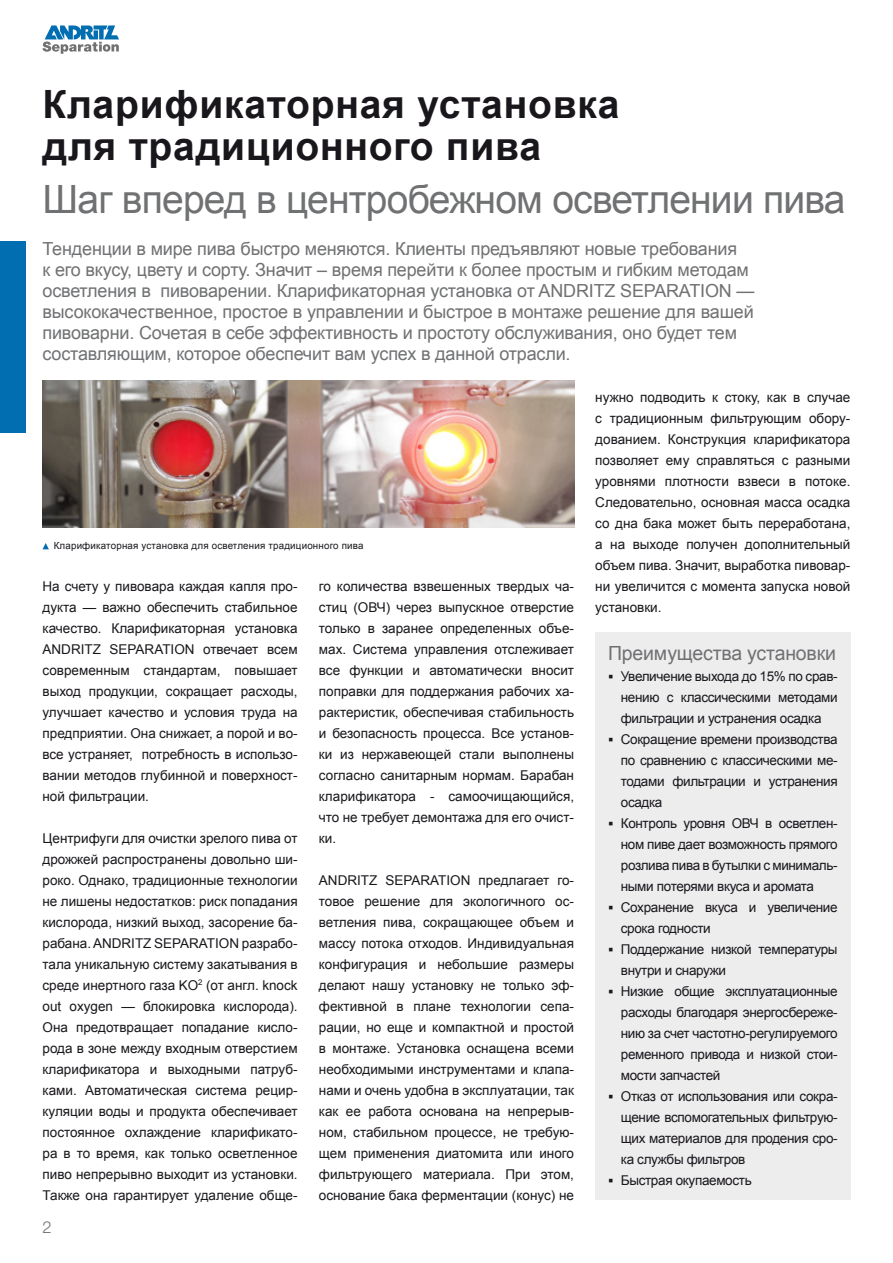
<style>
.page{position:relative;width:893px;height:1263px;background:#fff}
.page>*{position:absolute;margin:0;border:0;box-sizing:border-box;transform-origin:0 0}
.t1{font:700 39px/42px "Arial";letter-spacing:.02em;color:#1a171c}
.t2{font:39px "Arial";letter-spacing:-.02em;color:#707173}
.t3{font:19.5px "Arial";letter-spacing:-.01em;color:#707173}
.t4{font:18px/21px "Arial";letter-spacing:-.01em;color:#707173}
.t5{font:300 16.5px "Helvetica Neue LT";color:#707173}
.t6{font:13.5px/21px "Arial";letter-spacing:-.025em;color:#1a171c;text-align:justify}
.t7{font:9.75px "Arial";letter-spacing:.02em;color:#1a171c}
</style>
<div class="page">
<svg style="left:43px;top:26px;width:76px;height:28px"></svg>
<div style="left:0;top:242px;width:26px;height:191px;background:#006eb0"></div>
<svg style="left:43px;top:543px;width:6px;height:6px"></svg>
<img style="left:43px;top:381px;width:531px;height:147px">
<div style="left:595px;top:633px;width:255px;height:567px;background:#ededee"></div>
<h1 class="t1" style="left:43px;top:84px;width:578px">Кларификаторная установка для традиционного пива</h1>
<h1 class="t2" style="left:43px;top:174px;width:805px">Шаг вперед в центробежном осветлении пива</h1>
<p class="t4" style="left:43px;top:238px;width:713px">Тенденции в мире пива быстро меняются. Клиенты предъявляют новые требования<br>к его вкусу, цвету и сорту. Значит – время перейти к более простым и гибким методам осветления в пивоварении. Кларификаторная установка от ANDRITZ SEPARATION — высококачественное, простое в управлении и быстрое в монтаже решение для вашей пивоварни. Сочетая в себе эффективность и простоту обслуживания, оно будет тем составляющим, которое обеспечит вам успех в данной отрасли.</p>
<p class="t7" style="left:54px;top:539px;width:311px">Кларификаторная установка для осветления традиционного пива</p>
<p class="t6" style="left:319px;top:576px;width:257px">го количества взвешенных твердых ча&shy;стиц (ОВЧ) через выпускное отверстие только в заранее определенных объе&shy;мах. Система управления отслеживает все функции и автоматически вносит поправки для поддержания рабочих ха&shy;рактеристик, обеспечивая стабильность и безопасность процесса. Все установ&shy;ки из нержавеющей стали выполнены согласно санитарным нормам. Барабан кларификатора - самоочищающийся, что не требует демонтажа для его очист&shy;ки.</p>
<p class="t6" style="left:319px;top:870px;width:257px">ANDRITZ SEPARATION предлагает го&shy;товое решение для экологичного ос&shy;ветления пива, сокращающее объем и массу потока отходов. Индивидуальная конфигурация и небольшие размеры делают нашу установку не только эф&shy;фективной в плане технологии сепа&shy;рации, но еще и компактной и простой в монтаже. Установка оснащена всеми необходимыми инструментами и клапа&shy;нами и очень удобна в эксплуатации, так как ее работа основана на непрерыв&shy;ном, стабильном процессе, не требую&shy;щем применения диатомита или иного фильтрующего материала. При этом, основание бака ферментации (конус) не</p>
<p class="t6" style="left:43px;top:576px;width:257px">На счету у пивовара каждая капля про&shy;дукта — важно обеспечить стабильное качество. Кларификаторная установка ANDRITZ SEPARATION отвечает всем современным стандартам, повышает выход продукции, сокращает расходы, улучшает качество и условия труда на предприятии. Она снижает, а порой и во&shy;все устраняет, потребность в использо&shy;вании методов глубинной и поверхност&shy;ной фильтрации.</p>
<p class="t6" style="left:43px;top:828px;width:257px">Центрифуги для очистки зрелого пива от дрожжей распространены довольно ши&shy;роко. Однако, традиционные технологии не лишены недостатков: риск попадания кислорода, низкий выход, засорение ба&shy;рабана. ANDRITZ SEPARATION разрабо&shy;тала уникальную систему закатывания в среде инертного газа KO<sup>2</sup> (от англ. knock out oxygen — блокировка кислорода).<br>Она предотвращает попадание кисло&shy;рода в зоне между входным отверстием кларификатора и выходными патруб&shy;ками. Автоматическая система рецир&shy;куляции воды и продукта обеспечивает постоянное охлаждение кларификато&shy;ра в то время, как только осветленное пиво непрерывно выходит из установки.<br>Также она гарантирует удаление обще-</p>
<p class="t5" style="left:43px;top:1217px;width:11px">2</p>
<p class="t6" style="left:595px;top:387px;width:257px">нужно подводить к стоку, как в случае с традиционным фильтрующим обору&shy;дованием. Конструкция кларификатора позволяет ему справляться с разными уровнями плотности взвеси в потоке.<br>Следовательно, основная масса осадка со дна бака может быть переработана, а на выходе получен дополнительный объем пива. Значит, выработка пивовар&shy;ни увеличится с момента запуска новой установки.</p>
<h2 class="t3" style="left:608px;top:640px;width:229px">Преимущества установки</h2>
<p class="t6" style="left:621px;top:666px;width:218px;text-align:left">Увеличение выхода до 15% по срав&shy;нению с классическими методами фильтрации и устранения осадка<br>Сокращение времени производства по сравнению с классическими ме&shy;тодами фильтрации и устранения осадка<br>Контроль уровня ОВЧ в осветлен&shy;ном пиве дает возможность прямого розлива пива в бутылки с минималь&shy;ными потерями вкуса и аромата<br>Сохранение вкуса и увеличение срока годности<br>Поддержание низкой температуры внутри и снаружи<br>Низкие общие эксплуатационные расходы благодаря энергосбереже&shy;нию за счет частотно-регулируемого ременного привода и низкой стои&shy;мости запчастей<br>Отказ от использования или сокра&shy;щение вспомогательных фильтрую&shy;щих материалов для продения сро&shy;ка службы фильтров<br>Быстрая окупаемость</p>
</div>
